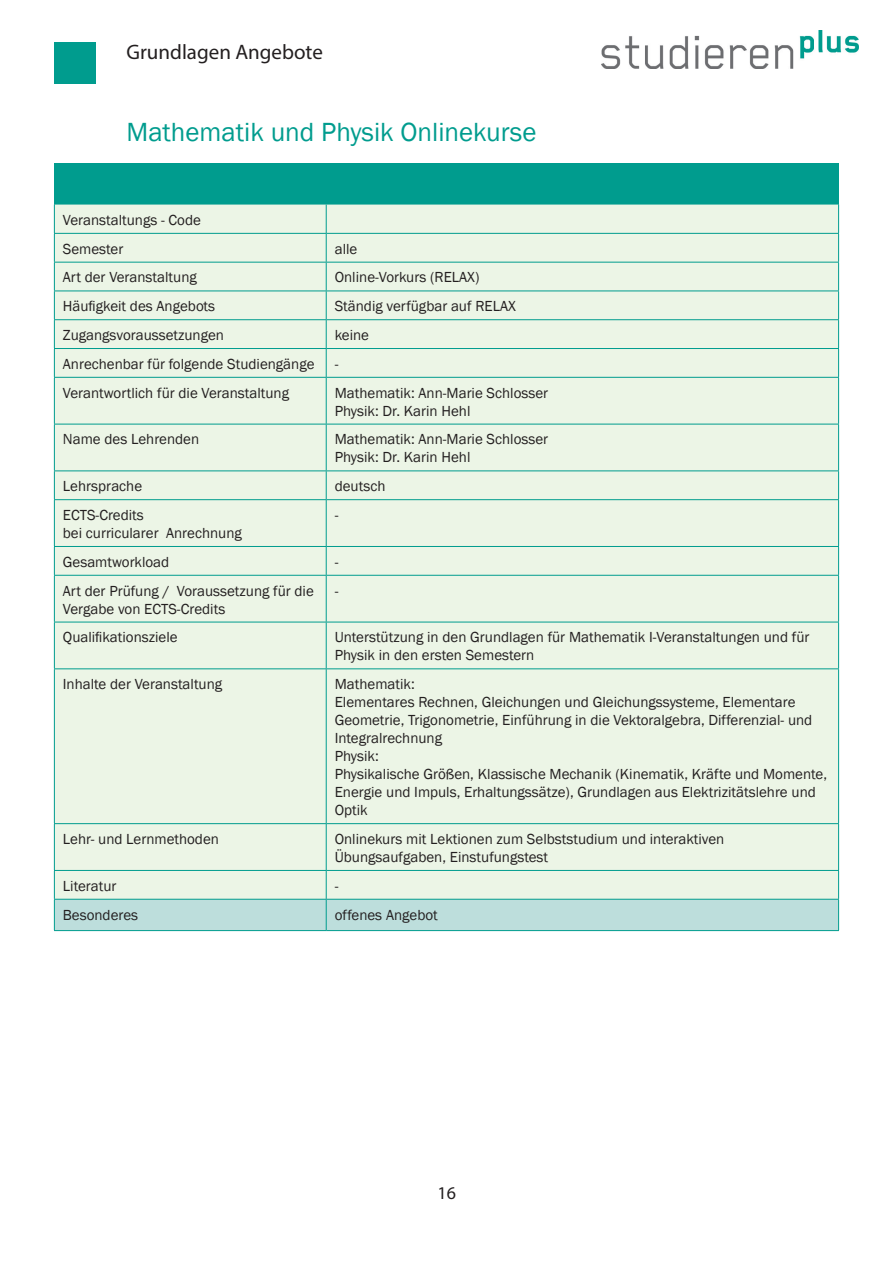
<style>
.page{position:relative;width:893px;height:1263px;background:#fff}
.page>*{position:absolute;margin:0;border:0;box-sizing:border-box;transform-origin:0 0}
.Überschrift_3{font:27px "Franklin Gothic";color:#009c8e}
.t1{font:21px "Myriad Pro";color:#231f20}
.t2{font:18px "Myriad Pro";color:#231f20}
.Tabellentext{font:15px/18px "Franklin Gothic";color:#231f20}
</style>
<div class="page">
<img style="left:601px;top:30px;width:258px;height:39px">
<div style="left:54px;top:43px;width:42px;height:41px;background:#009c8e"></div>
<div style="left:54px;top:163px;width:785px;height:42px;background:#009c8e"></div>
<div style="left:55px;top:205px;width:783px;height:665px;background:#ecf5e6"></div>
<hr style="left:54px;top:233px;width:272px;height:1px;background:#009c8e">
<hr style="left:54px;top:262px;width:272px;height:1px;background:#009c8e">
<hr style="left:326px;top:233px;width:513px;height:1px;background:#009c8e">
<hr style="left:326px;top:262px;width:513px;height:1px;background:#009c8e">
<hr style="left:54px;top:291px;width:272px;height:1px;background:#009c8e">
<hr style="left:326px;top:291px;width:513px;height:1px;background:#009c8e">
<hr style="left:54px;top:319px;width:272px;height:1px;background:#009c8e">
<hr style="left:326px;top:319px;width:513px;height:1px;background:#009c8e">
<hr style="left:54px;top:348px;width:272px;height:1px;background:#009c8e">
<svg style="left:54px;top:205px;width:1px;height:172px"></svg>
<hr style="left:326px;top:348px;width:513px;height:1px;background:#009c8e">
<svg style="left:326px;top:205px;width:1px;height:172px"></svg>
<svg style="left:838px;top:205px;width:1px;height:172px"></svg>
<hr style="left:54px;top:377px;width:272px;height:1px;background:#009c8e">
<hr style="left:54px;top:378px;width:1px;height:46px;background:#009c8e">
<hr style="left:326px;top:377px;width:513px;height:1px;background:#009c8e">
<hr style="left:326px;top:378px;width:1px;height:46px;background:#009c8e">
<hr style="left:838px;top:378px;width:1px;height:46px;background:#009c8e">
<hr style="left:54px;top:424px;width:272px;height:1px;background:#009c8e">
<hr style="left:54px;top:424px;width:1px;height:46px;background:#009c8e">
<hr style="left:326px;top:424px;width:513px;height:1px;background:#009c8e">
<hr style="left:326px;top:424px;width:1px;height:46px;background:#009c8e">
<hr style="left:838px;top:424px;width:1px;height:46px;background:#009c8e">
<hr style="left:54px;top:470px;width:272px;height:1px;background:#009c8e">
<svg style="left:54px;top:471px;width:1px;height:28px"></svg>
<hr style="left:326px;top:470px;width:513px;height:1px;background:#009c8e">
<svg style="left:326px;top:471px;width:1px;height:28px"></svg>
<svg style="left:838px;top:471px;width:1px;height:28px"></svg>
<hr style="left:54px;top:499px;width:272px;height:1px;background:#009c8e">
<hr style="left:54px;top:500px;width:1px;height:46px;background:#009c8e">
<hr style="left:326px;top:499px;width:513px;height:1px;background:#009c8e">
<hr style="left:326px;top:500px;width:1px;height:46px;background:#009c8e">
<hr style="left:838px;top:500px;width:1px;height:46px;background:#009c8e">
<hr style="left:54px;top:546px;width:272px;height:1px;background:#009c8e">
<svg style="left:54px;top:547px;width:1px;height:28px"></svg>
<hr style="left:326px;top:546px;width:513px;height:1px;background:#009c8e">
<svg style="left:326px;top:547px;width:1px;height:28px"></svg>
<svg style="left:838px;top:547px;width:1px;height:28px"></svg>
<hr style="left:54px;top:575px;width:272px;height:1px;background:#009c8e">
<hr style="left:54px;top:576px;width:1px;height:46px;background:#009c8e">
<hr style="left:326px;top:575px;width:513px;height:1px;background:#009c8e">
<hr style="left:326px;top:576px;width:1px;height:46px;background:#009c8e">
<hr style="left:838px;top:576px;width:1px;height:46px;background:#009c8e">
<hr style="left:54px;top:622px;width:272px;height:1px;background:#009c8e">
<hr style="left:54px;top:622px;width:1px;height:46px;background:#009c8e">
<hr style="left:326px;top:622px;width:513px;height:1px;background:#009c8e">
<hr style="left:326px;top:622px;width:1px;height:46px;background:#009c8e">
<hr style="left:838px;top:622px;width:1px;height:46px;background:#009c8e">
<hr style="left:54px;top:668px;width:272px;height:1px;background:#009c8e">
<hr style="left:54px;top:669px;width:1px;height:154px;background:#009c8e">
<hr style="left:54px;top:824px;width:1px;height:46px;background:#009c8e">
<hr style="left:326px;top:668px;width:513px;height:1px;background:#009c8e">
<hr style="left:326px;top:669px;width:1px;height:154px;background:#009c8e">
<hr style="left:838px;top:669px;width:1px;height:154px;background:#009c8e">
<hr style="left:326px;top:824px;width:1px;height:46px;background:#009c8e">
<hr style="left:838px;top:824px;width:1px;height:46px;background:#009c8e">
<hr style="left:54px;top:823px;width:272px;height:1px;background:#009c8e">
<hr style="left:54px;top:870px;width:272px;height:1px;background:#009c8e">
<hr style="left:326px;top:823px;width:513px;height:1px;background:#009c8e">
<svg style="left:54px;top:871px;width:785px;height:59px;background:#d1e8e0"></svg>
<hr style="left:838px;top:899px;width:1px;height:31px;background:#009c8e">
<hr style="left:326px;top:870px;width:513px;height:1px;background:#009c8e">
<hr style="left:54px;top:930px;width:272px;height:1px;background:#009c8e">
<hr style="left:326px;top:899px;width:513px;height:1px;background:#009c8e">
<hr style="left:326px;top:930px;width:513px;height:1px;background:#009c8e">
<hr style="left:54px;top:899px;width:272px;height:1px;background:#009c8e">
<p class="t1" style="left:126px;top:39px;width:198px">Grundlagen Angebote</p>
<p class="Überschrift_3" style="left:126px;top:115px;width:411px">Mathematik und Physik Onlinekurse</p>
<p class="Tabellentext" style="left:63px;top:211px;width:140px">Veranstaltungs - Code</p>
<p class="Tabellentext" style="left:63px;top:240px;width:62px">Semester</p>
<p class="Tabellentext" style="left:335px;top:240px;width:24px">alle</p>
<p class="Tabellentext" style="left:63px;top:269px;width:135px">Art der Veranstaltung</p>
<p class="Tabellentext" style="left:335px;top:269px;width:146px">Online-Vorkurs (RELAX)</p>
<p class="Tabellentext" style="left:63px;top:298px;width:154px">Häufigkeit des Angebots</p>
<p class="Tabellentext" style="left:335px;top:298px;width:183px">Ständig verfügbar auf RELAX</p>
<p class="Tabellentext" style="left:63px;top:326px;width:163px">Zugangsvoraussetzungen</p>
<p class="Tabellentext" style="left:335px;top:326px;width:36px">keine</p>
<p class="Tabellentext" style="left:63px;top:355px;width:253px">Anrechenbar für folgende Studiengänge</p>
<p class="Tabellentext" style="left:335px;top:355px;width:5px">-</p>
<p class="Tabellentext" style="left:63px;top:384px;width:228px">Verantwortlich für die Veranstaltung</p>
<p class="Tabellentext" style="left:335px;top:384px;width:215px">Mathematik: Ann-Marie Schlosser</p>
<p class="Tabellentext" style="left:335px;top:402px;width:137px">Physik: Dr. Karin Hehl</p>
<p class="Tabellentext" style="left:63px;top:431px;width:138px">Name des Lehrenden</p>
<p class="Tabellentext" style="left:335px;top:431px;width:215px">Mathematik: Ann-Marie Schlosser</p>
<p class="Tabellentext" style="left:335px;top:449px;width:137px">Physik: Dr. Karin Hehl</p>
<p class="Tabellentext" style="left:63px;top:477px;width:81px">Lehrsprache</p>
<p class="Tabellentext" style="left:335px;top:477px;width:52px">deutsch</p>
<p class="Tabellentext" style="left:63px;top:506px;width:83px">ECTS-Credits</p>
<p class="Tabellentext" style="left:63px;top:524px;width:181px">bei curricularer Anrechnung</p>
<p class="Tabellentext" style="left:335px;top:506px;width:5px">-</p>
<p class="Tabellentext" style="left:63px;top:553px;width:108px">Gesamtworkload</p>
<p class="Tabellentext" style="left:335px;top:553px;width:5px">-</p>
<p class="Tabellentext" style="left:63px;top:582px;width:253px">Art der Prüfung / Voraussetzung für die<br>Vergabe von ECTS-Credits</p>
<p class="Tabellentext" style="left:335px;top:582px;width:5px">-</p>
<p class="Tabellentext" style="left:63px;top:629px;width:116px">Qualifikationsziele</p>
<p class="Tabellentext" style="left:335px;top:629px;width:476px">Unterstützung in den Grundlagen für Mathematik I-Veranstaltungen und für<br>Physik in den ersten Semestern</p>
<p class="Tabellentext" style="left:63px;top:675px;width:161px">Inhalte der Veranstaltung</p>
<p class="Tabellentext" style="left:335px;top:675px;width:82px">Mathematik:</p>
<p class="Tabellentext" style="left:335px;top:693px;width:462px">Elementares Rechnen, Gleichungen und Gleichungssysteme, Elementare</p>
<p class="Tabellentext" style="left:335px;top:711px;width:479px">Geometrie, Trigonometrie, Einführung in die Vektoralgebra, Differenzial- und</p>
<p class="Tabellentext" style="left:335px;top:729px;width:109px">Integralrechnung</p>
<p class="Tabellentext" style="left:335px;top:747px;width:46px">Physik:</p>
<p class="Tabellentext" style="left:335px;top:765px;width:494px">Physikalische Größen, Klassische Mechanik (Kinematik, Kräfte und Momente,<br>Energie und Impuls, Erhaltungssätze), Grundlagen aus Elektrizitätslehre und<br>Optik</p>
<p class="Tabellentext" style="left:63px;top:830px;width:158px">Lehr- und Lernmethoden</p>
<p class="Tabellentext" style="left:335px;top:830px;width:391px">Onlinekurs mit Lektionen zum Selbststudium und interaktiven</p>
<p class="Tabellentext" style="left:335px;top:848px;width:215px">Übungsaufgaben, Einstufungstest</p>
<p class="Tabellentext" style="left:63px;top:877px;width:55px">Literatur</p>
<p class="Tabellentext" style="left:335px;top:877px;width:5px">-</p>
<p class="Tabellentext" style="left:63px;top:906px;width:77px">Besonderes</p>
<p class="Tabellentext" style="left:335px;top:906px;width:104px">offenes Angebot</p>
<p class="t2" style="left:438px;top:1182px;width:20px">16</p>
</div>
